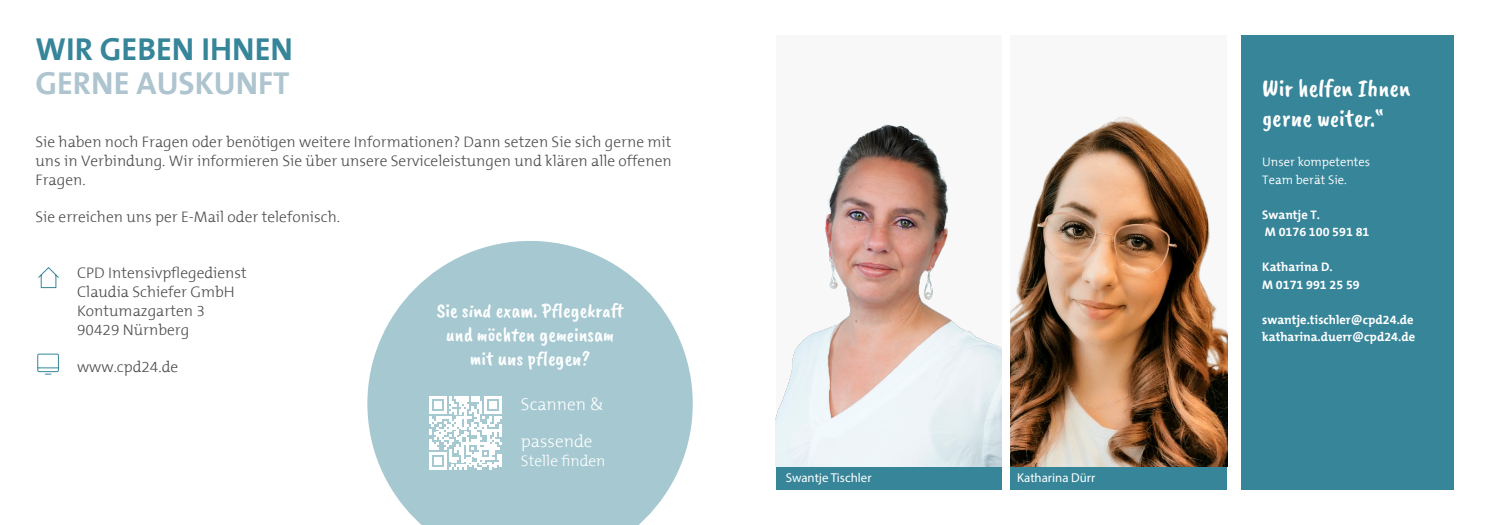
<style>
.page{position:relative;width:1489px;height:525px;background:#fff}
.page>*{position:absolute;margin:0;border:0;box-sizing:border-box;transform-origin:0 0}
.Headlines{font:700 32.12px "The Mix B7";color:#368599}
.Headlines-2{font:700 32.12px "The Mix B7";color:#aec4cf}
.Fließtext_im_Farbfeld{font:25px "Caveat Brush";color:#fff}
.Fließtext{font:20.12px "Caveat Brush";color:#fff}
.Fließtext-2{font:300 17.25px "The Mix B3";color:#fff}
.Fließtext-3{font:300 15.38px/18.8px "The Mix B3";color:#4a4a49;text-align:justify}
.Fließtext-4{font:300 15.38px "The Mix B3";color:#fff}
.Fließtext-5{font:12.88px "Myriad Pro";color:#fff}
.Fließtext-6{font:700 12.5px "The Mix B7";color:#fff}
.Fließtext_im_Farbfeld-2{font:300 12.5px "The Mix B4";color:#fff}
</style>
<div class="page">
<svg style="left:367px;top:241px;width:325px;height:283px;fill:#a5c8d1"></svg>
<svg style="left:37px;top:353px;width:22px;height:22px"></svg>
<svg style="left:38px;top:267px;width:21px;height:21px"></svg>
<div style="left:775px;top:466px;width:226px;height:23px;background:#368599"></div>
<div style="left:1010px;top:466px;width:217px;height:23px;background:#368599"></div>
<svg style="left:429px;top:396px;width:73px;height:73px"></svg>
<div style="left:1240px;top:35px;width:213px;height:454px;background:#368599"></div>
<div style="left:1010px;top:35px;width:217px;height:431px;background:#f8f8f8"></div>
<img style="left:1010px;top:117px;width:217px;height:349px">
<div style="left:775px;top:35px;width:226px;height:431px;background:#f8f8f8"></div>
<img style="left:775px;top:124px;width:226px;height:342px">
<p class="Headlines" style="left:35px;top:32px;width:259px">WIR GEBEN IHNEN</p>
<p class="Headlines-2" style="left:35px;top:66px;width:256px">GERNE AUSKUNFT</p>
<p class="Fließtext-3" style="left:35px;top:133px;width:637px">Sie haben noch Fragen oder benötigen weitere Informationen? Dann setzen Sie sich gerne mit uns in Verbindung. Wir informieren Sie über unsere Serviceleistungen und klären alle offenen Fragen.</p>
<p class="Fließtext-3" style="left:35px;top:208px;width:306px">Sie erreichen uns per E-Mail oder telefonisch.</p>
<p class="Fließtext-3" style="left:77px;top:264px;width:171px">CPD Intensivpflegedienst</p>
<p class="Fließtext-3" style="left:77px;top:283px;width:159px">Claudia Schiefer GmbH</p>
<p class="Fließtext-3" style="left:77px;top:302px;width:129px">Kontumazgarten 3</p>
<p class="Fließtext-3" style="left:77px;top:320px;width:114px">90429 Nürnberg</p>
<p class="Fließtext-3" style="left:77px;top:358px;width:103px">www.cpd24.de</p>
<p class="Fließtext" style="left:437px;top:298px;width:189px">Sie sind exam. Pflegekraft</p>
<p class="Fließtext" style="left:446px;top:322px;width:170px">und möchten gemeinsam</p>
<p class="Fließtext" style="left:469px;top:346px;width:122px">mit uns pflegen?</p>
<p class="Fließtext-2" style="left:521px;top:395px;width:84px">Scannen &amp;</p>
<p class="Fließtext-2" style="left:521px;top:432px;width:73px">passende</p>
<p class="Fließtext-4" style="left:521px;top:453px;width:86px">Stelle finden</p>
<p class="Fließtext-5" style="left:785px;top:469px;width:87px">Swantje Tischler</p>
<p class="Fließtext-5" style="left:1016px;top:469px;width:80px">Katharina Dürr</p>
<p class="Fließtext_im_Farbfeld" style="left:1262px;top:73px;width:149px">Wir helfen Ihnen</p>
<p class="Fließtext_im_Farbfeld" style="left:1262px;top:103px;width:123px">gerne weiter.“</p>
<p class="Fließtext_im_Farbfeld-2" style="left:1262px;top:155px;width:109px">Unser kompetentes</p>
<p class="Fließtext_im_Farbfeld-2" style="left:1262px;top:173px;width:86px">Team berät Sie.</p>
<p class="Fließtext-6" style="left:1262px;top:208px;width:59px">Swantje T.</p>
<p class="Fließtext-6" style="left:1264px;top:225px;width:106px">M 0176 100 591 81</p>
<p class="Fließtext-6" style="left:1262px;top:260px;width:72px">Katharina D.</p>
<p class="Fließtext-6" style="left:1262px;top:278px;width:99px">M 0171 991 25 59</p>
<p class="Fließtext-6" style="left:1262px;top:313px;width:153px">swantje.tischler@cpd24.de</p>
<p class="Fließtext-6" style="left:1262px;top:330px;width:154px">katharina.duerr@cpd24.de</p>
</div>
